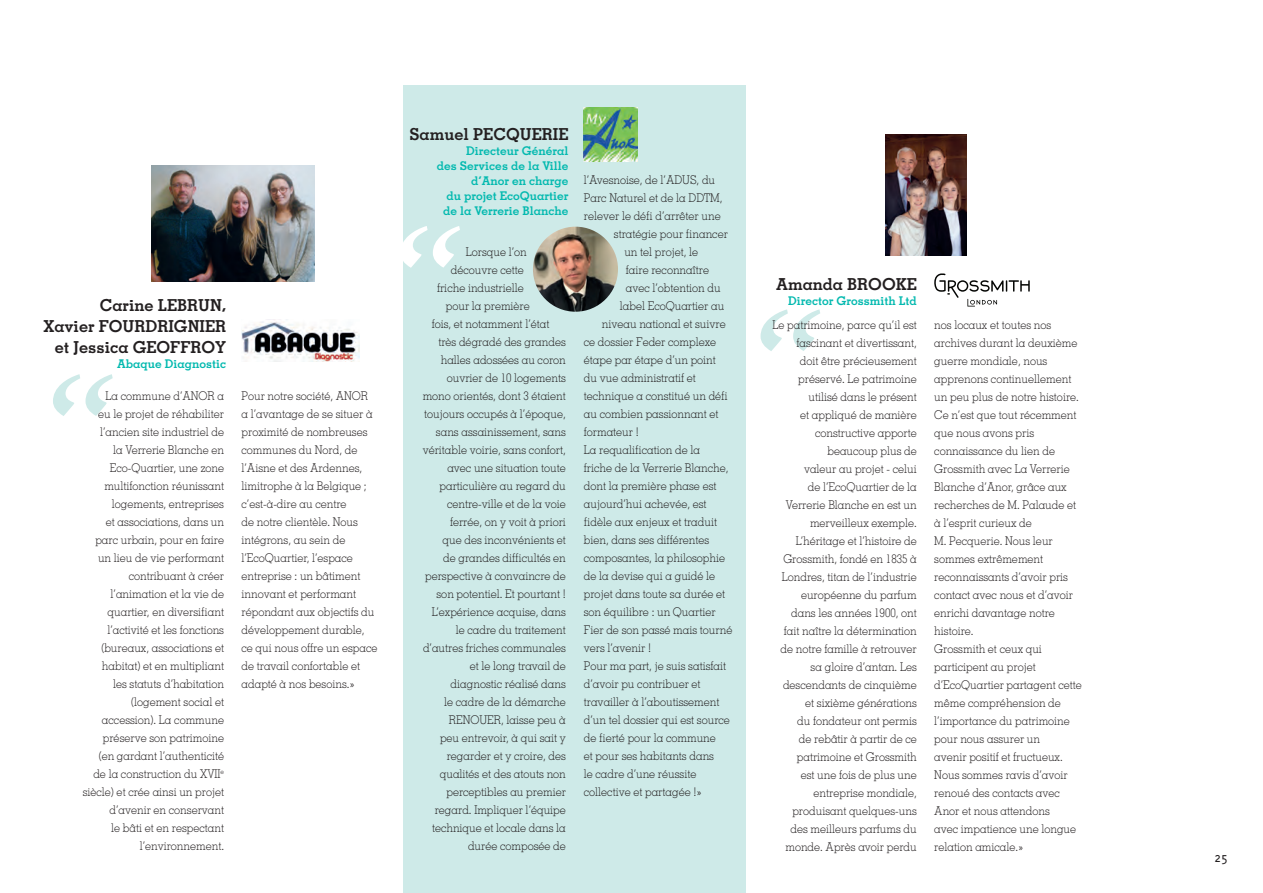
<style>
.page{position:relative;width:1263px;height:893px;background:#fff}
.page>*{position:absolute;margin:0;border:0;box-sizing:border-box;transform-origin:0 0}
.t1{font:700 16.5px/21px "Memphis";color:#231f20;text-align:right}
.t2{font:300 15px "Triplex";color:#231f20}
.t3{font:300 12px/18px "Memphis";color:#231f20;scale:.9 1}
.t4{font:700 12px/15px "Memphis";color:#03b9af;text-align:right}
</style>
<div class="page">
<svg style="left:760px;top:309px;width:60px;height:42px"></svg>
<svg style="left:53px;top:374px;width:60px;height:42px"></svg>
<div style="left:403px;top:85px;width:343px;height:808px;background:#ceeae8"></div>
<img style="left:533px;top:227px;width:85px;height:85px;border-radius:43px">
<img style="left:885px;top:135px;width:82px;height:120px">
<img style="left:583px;top:108px;width:54px;height:53px">
<svg style="left:934px;top:273px;width:96px;height:32px"></svg>
<svg style="left:967px;top:299px;width:8px;height:8px"></svg>
<img style="left:151px;top:166px;width:163px;height:115px">
<img style="left:242px;top:321px;width:118px;height:40px">
<svg style="left:403px;top:226px;width:57px;height:42px"></svg>
<p class="t1" style="left:100px;top:294px;width:128px">Carine LEBRUN,</p>
<p class="t1" style="left:43px;top:315px;width:184px">Xavier FOURDRIGNIER et Jessica GEOFFROY</p>
<p class="t4" style="left:117px;top:356px;width:110px">Abaque Diagnostic</p>
<p class="t3" style="left:83px;top:387px;width:159px;text-align:right">La commune d’ANOR a<br>eu le projet de réhabiliter l’ancien site industriel de<br>la Verrerie Blanche en<br>Eco-Quartier, une zone multifonction réunissant logements, entreprises<br>et associations, dans un parc urbain, pour en faire un lieu de vie performant contribuant à créer l’animation et la vie de quartier, en diversifiant l’activité et les fonctions (bureaux, associations et habitat) et en multipliant<br>les statuts d’habitation (logement social et accession). La commune préserve son patrimoine<br>(en gardant l’authenticité<br>de la construction du XVII<sup>e </sup>siècle) et crée ainsi un projet d’avenir en conservant<br>le bâti et en respectant l’environnement.</p>
<p class="t3" style="left:242px;top:387px;width:147px">Pour notre société, ANOR a l’avantage de se situer à proximité de nombreuses</p>
<p class="t3" style="left:242px;top:441px;width:153px">communes du Nord, de l’Aisne et des Ardennes, limitrophe à la Belgique ; c’est-à-dire au centre<br>de notre clientèle. Nous intégrons, au sein de l’EcoQuartier, l’espace entreprise : un bâtiment innovant et performant répondant aux objectifs du développement durable, ce qui nous offre un espace de travail confortable et adapté à nos besoins.»</p>
<p class="t1" style="left:409px;top:123px;width:161px">Samuel PECQUERIE</p>
<p class="t4" style="left:437px;top:143px;width:133px">Directeur Général<br>des Services de la Ville d’Anor en charge<br>du projet EcoQuartier de la Verrerie Blanche</p>
<p class="t3" style="left:466px;top:243px;width:69px">Lorsque l’on</p>
<p class="t3" style="left:451px;top:261px;width:83px">découvre cette</p>
<p class="t3" style="left:437px;top:279px;width:98px">friche industrielle</p>
<p class="t3" style="left:446px;top:297px;width:95px">pour la première</p>
<p class="t3" style="left:432px;top:315px;width:132px">fois, et notamment l’état</p>
<p class="t3" style="left:438px;top:333px;width:143px">très dégradé des grandes</p>
<p class="t3" style="left:441px;top:351px;width:141px">halles adossées au coron</p>
<p class="t3" style="left:447px;top:369px;width:134px">ouvrier de 10 logements</p>
<p class="t3" style="left:423px;top:387px;width:161px">mono orientés, dont 3 étaient</p>
<p class="t3" style="left:424px;top:405px;width:159px">toujours occupés à l’époque,</p>
<p class="t3" style="left:436px;top:423px;width:146px">sans assainissement, sans</p>
<p class="t3" style="left:423px;top:441px;width:161px">véritable voirie, sans confort,</p>
<p class="t3" style="left:447px;top:459px;width:133px">avec une situation toute</p>
<p class="t3" style="left:439px;top:477px;width:142px">particulière au regard du</p>
<p class="t3" style="left:447px;top:495px;width:134px">centre-ville et de la voie</p>
<p class="t3" style="left:450px;top:513px;width:130px">ferrée, on y voit à priori</p>
<p class="t3" style="left:442px;top:531px;width:139px">que des inconvénients et</p>
<p class="t3" style="left:443px;top:549px;width:138px">de grandes difficultés en</p>
<p class="t3" style="left:425px;top:567px;width:158px">perspective à convaincre de</p>
<p class="t3" style="left:436px;top:585px;width:145px">son potentiel. Et pourtant !</p>
<p class="t3" style="left:423px;top:603px;width:160px;text-align:right">L’expérience acquise, dans le cadre du traitement d’autres friches communales et le long travail de diagnostic réalisé dans<br>le cadre de la démarche<br>RENOUER, laisse peu à<br>peu entrevoir, à qui sait y regarder et y croire, des qualités et des atouts non perceptibles au premier regard. Impliquer l’équipe technique et locale dans la durée composée de</p>
<p class="t3" style="left:584px;top:171px;width:147px">l’Avesnoise, de l’ADUS, du</p>
<p class="t3" style="left:584px;top:189px;width:156px">Parc Naturel et de la DDTM,</p>
<p class="t3" style="left:584px;top:207px;width:154px">relever le défi d’arrêter une</p>
<p class="t3" style="left:614px;top:225px;width:128px">stratégie pour financer</p>
<p class="t3" style="left:624px;top:243px;width:84px">un tel projet, le</p>
<p class="t3" style="left:626px;top:261px;width:94px">faire reconnaître</p>
<p class="t3" style="left:626px;top:279px;width:107px">avec l’obtention du</p>
<p class="t3" style="left:620px;top:297px;width:118px">label EcoQuartier au</p>
<p class="t3" style="left:602px;top:315px;width:139px">niveau national et suivre</p>
<p class="t3" style="left:584px;top:333px;width:149px">ce dossier Feder complexe</p>
<p class="t3" style="left:584px;top:351px;width:148px">étape par étape d’un point</p>
<p class="t3" style="left:584px;top:369px;width:126px">du vue administratif et</p>
<p class="t3" style="left:584px;top:387px;width:162px">technique a constitué un défi</p>
<p class="t3" style="left:584px;top:405px;width:151px">au combien passionnant et</p>
<p class="t3" style="left:584px;top:423px;width:63px">formateur !</p>
<p class="t3" style="left:584px;top:441px;width:167px">La requalification de la<br>friche de la Verrerie Blanche, dont la première phase est aujourd’hui achevée, est fidèle aux enjeux et traduit bien, dans ses différentes composantes, la philosophie de la devise qui a guidé le projet dans toute sa durée et son équilibre : un Quartier<br>Fier de son passé mais tourné vers l’avenir !</p>
<p class="t3" style="left:584px;top:657px;width:164px">Pour ma part, je suis satisfait d’avoir pu contribuer et travailler à l’aboutissement d’un tel dossier qui est source de fierté pour la commune<br>et pour ses habitants dans<br>le cadre d’une réussite collective et partagée !»</p>
<p class="t1" style="left:776px;top:273px;width:142px">Amanda BROOKE</p>
<p class="t4" style="left:788px;top:293px;width:130px">Director Grossmith Ltd</p>
<p class="t3" style="left:772px;top:315px;width:162px;text-align:right">Le patrimoine, parce qu’il est fascinant et divertissant,<br>doit être précieusement préservé. Le patrimoine utilisé dans le présent<br>et appliqué de manière constructive apporte beaucoup plus de<br>valeur au projet - celui<br>de l’EcoQuartier de la<br>Verrerie Blanche en est un merveilleux exemple.</p>
<p class="t3" style="left:780px;top:531px;width:153px;text-align:right">L’héritage et l’histoire de<br>Grossmith, fondé en 1835 à<br>Londres, titan de l’industrie européenne du parfum dans les années 1900, ont fait naître la détermination de notre famille à retrouver sa gloire d’antan. Les descendants de cinquième et sixième générations<br>du fondateur ont permis<br>de rebâtir à partir de ce patrimoine et Grossmith est une fois de plus une entreprise mondiale, produisant quelques-uns des meilleurs parfums du monde. Après avoir perdu</p>
<p class="t3" style="left:934px;top:315px;width:162px">nos locaux et toutes nos archives durant la deuxième guerre mondiale, nous apprenons continuellement un peu plus de notre histoire.</p>
<p class="t3" style="left:934px;top:405px;width:160px">Ce n’est que tout récemment que nous avons pris connaissance du lien de<br>Grossmith avec La Verrerie<br>Blanche d’Anor, grâce aux recherches de M. Palaude et à l’esprit curieux de<br>M. Pecquerie. Nous leur sommes extrêmement reconnaissants d’avoir pris contact avec nous et d’avoir enrichi davantage notre histoire.</p>
<p class="t3" style="left:934px;top:639px;width:165px">Grossmith et ceux qui participent au projet d’EcoQuartier partagent cette même compréhension de l’importance du patrimoine pour nous assurer un<br>avenir positif et fructueux.<br>Nous sommes ravis d’avoir renoué des contacts avec<br>Anor et nous attendons<br>avec impatience une longue relation amicale.»</p>
<p class="t2" style="left:1214px;top:849px;width:15px">25</p>
</div>
